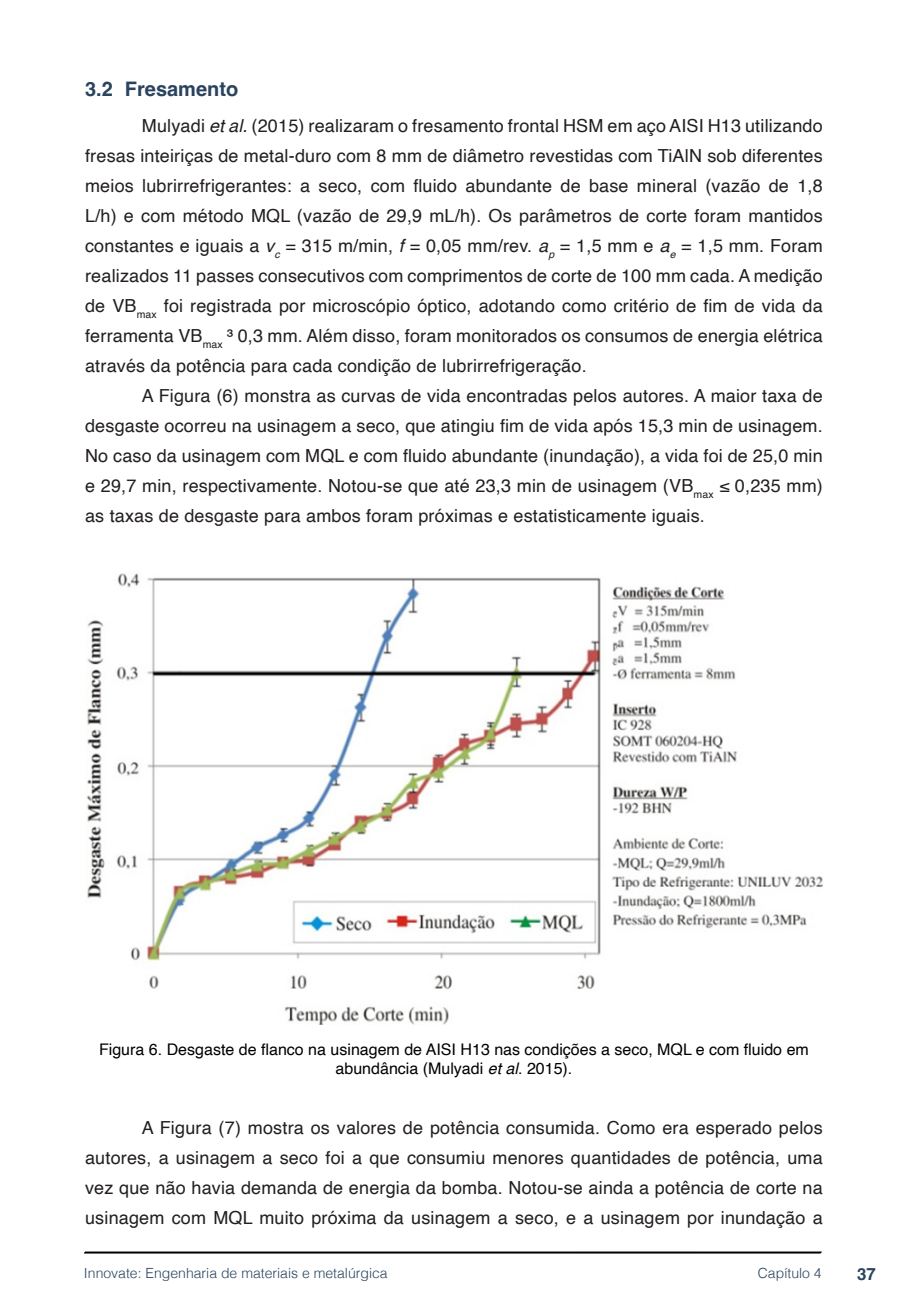
<style>
.page{position:relative;width:908px;height:1304px;background:#fff}
.page>*{position:absolute;margin:0;border:0;box-sizing:border-box;transform-origin:0 0}
.t1{font:700 20px "Helvetica";color:#2a435e}
.txt{font:18px/30px "Helvetica";letter-spacing:.01em;color:#231f20;text-align:justify}
.t2{font:700 16.8px "Helvetica";color:#2a435e}
.imagens_graf_tab{font:16px/19.2px "Helvetica";color:#000;text-align:center}
.t3{font:300 14px "Helvetica";color:#2a435e}
.s1{font-style:italic}
</style>
<div class="page">
<svg style="left:84px;top:1251px;width:737px;height:3px;background:#515151"></svg>
<img style="left:87px;top:573px;width:734px;height:452px">
<p class="t1" style="left:85px;top:77px;width:155px">3.2 Fresamento</p>
<p class="txt" style="left:85px;top:111px;width:739px;text-indent:57px">Mulyadi <span class="s1">et al.</span> (2015) realizaram o fresamento frontal HSM em aço AISI H13 utilizando fresas inteiriças de metal-duro com 8 mm de diâmetro revestidas com TiAlN sob diferentes meios lubrirrefrigerantes: a seco, com fluido abundante de base mineral (vazão de 1,8<br>L/h) e com método MQL (vazão de 29,9 mL/h). Os parâmetros de corte foram mantidos constantes e iguais a <span class="s1">v</span><sub>c</sub> = 315 m/min, <span class="s1">f</span> = 0,05 mm/rev. <span class="s1">a</span><sub>p</sub> = 1,5 mm e <span class="s1">a</span><sub>e</sub> = 1,5 mm. Foram realizados 11 passes consecutivos com comprimentos de corte de 100 mm cada. A medição de VB<sub>max</sub> foi registrada por microscópio óptico, adotando como critério de fim de vida da ferramenta VB<sub>max</sub> ³ 0,3 mm. Além disso, foram monitorados os consumos de energia elétrica através da potência para cada condição de lubrirrefrigeração.</p>
<p class="txt" style="left:85px;top:381px;width:738px;text-indent:57px">A Figura (6) monstra as curvas de vida encontradas pelos autores. A maior taxa de desgaste ocorreu na usinagem a seco, que atingiu fim de vida após 15,3 min de usinagem.<br>No caso da usinagem com MQL e com fluido abundante (inundação), a vida foi de 25,0 min e 29,7 min, respectivamente. Notou-se que até 23,3 min de usinagem (VB<sub>max</sub> ≤ 0,235 mm) as taxas de desgaste para ambos foram próximas e estatisticamente iguais.</p>
<p class="imagens_graf_tab" style="left:99px;top:1040px;width:711px">Figura 6. Desgaste de flanco na usinagem de AISI H13 nas condições a seco, MQL e com fluido em abundância (Mulyadi <span class="s1">et al</span>. 2015).</p>
<p class="txt" style="left:85px;top:1114px;width:738px;text-indent:57px">A Figura (7) mostra os valores de potência consumida. Como era esperado pelos autores, a usinagem a seco foi a que consumiu menores quantidades de potência, uma vez que não havia demanda de energia da bomba. Notou-se ainda a potência de corte na usinagem com MQL muito próxima da usinagem a seco, e a usinagem por inundação a</p>
<p class="t3" style="left:84px;top:1261px;width:305px">Innovate: Engenharia de materiais e metalúrgica</p>
<p class="t3" style="left:757px;top:1261px;width:65px">Capítulo 4</p>
<p class="t2" style="left:856px;top:1264px;width:20px">37</p>
</div>
